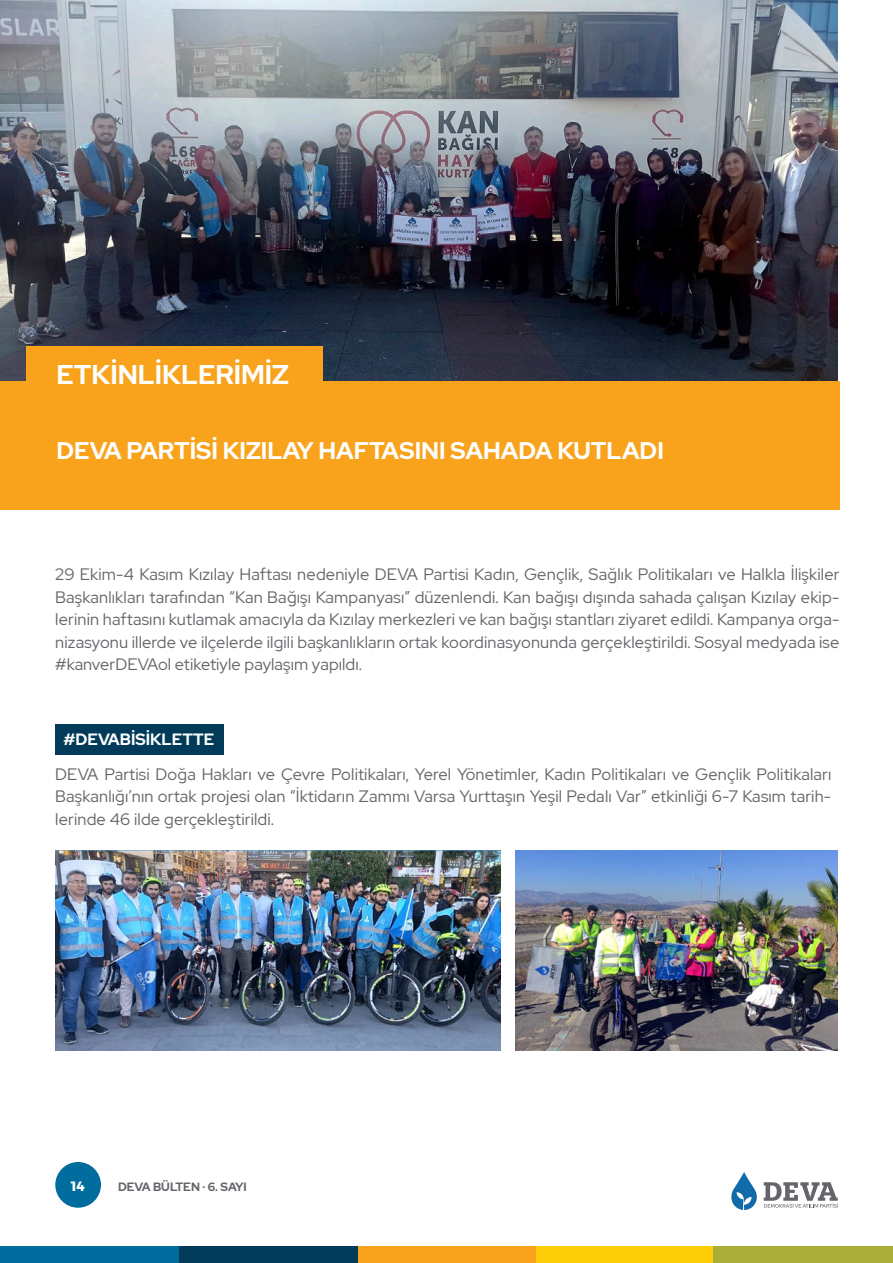
<style>
.page{position:relative;width:893px;height:1263px;background:#fff}
.page>*{position:absolute;margin:0;border:0;box-sizing:border-box;transform-origin:0 0}
.t1{font:700 27px "Red Hat Display";color:#fff}
.t2{font:700 24px "Red Hat Display";color:#fff}
.t3{font:16.5px/22.5px "Red Hat Display";letter-spacing:.01em;color:#63656a;text-align:justify}
.t4{font:700 16.35px "Red Hat Display";color:#fff}
.t5{font:700 13.5px "Montserrat";color:#fff}
.t6{font:700 12px "Red Hat Display";color:#63656a}
</style>
<div class="page">
<div style="left:55px;top:1162px;width:46px;height:46px;background:#006d9e;border-radius:50%"></div>
<svg style="left:731px;top:1172px;width:26px;height:38px"></svg>
<svg style="left:764px;top:1182px;width:74px;height:26px"></svg>
<div style="left:0;top:1246px;width:179px;height:17px;background:#006d9e"></div>
<div style="left:179px;top:1246px;width:179px;height:17px;background:#013b59"></div>
<div style="left:358px;top:1246px;width:179px;height:17px;background:#f9a21c"></div>
<div style="left:536px;top:1246px;width:180px;height:17px;background:#fece08"></div>
<div style="left:714px;top:1246px;width:179px;height:17px;background:#a8ae37"></div>
<img style="left:0;top:0;width:838px;height:381px">
<div style="left:0;top:381px;width:839px;height:128px;background:#f9a21c"></div>
<div style="left:27px;top:346px;width:296px;height:63px;background:#f9a21c"></div>
<div style="left:55px;top:724px;width:169px;height:30px;background:#013b59"></div>
<img style="left:55px;top:850px;width:445px;height:200px">
<img style="left:515px;top:850px;width:323px;height:200px">
<p class="t1" style="left:57px;top:357px;width:234px">ETKİNLİKLERİMİZ</p>
<p class="t2" style="left:57px;top:435px;width:609px">DEVA PARTİSİ KIZILAY HAFTASINI SAHADA KUTLADI</p>
<p class="t3" style="left:55px;top:563px;width:786px">29 Ekim-4 Kasım Kızılay Haftası nedeniyle DEVA Partisi Kadın, Gençlik, Sağlık Politikaları ve Halkla İlişkiler Başkanlıkları tarafından “Kan Bağışı Kampanyası” düzenlendi. Kan bağışı dışında sahada çalışan Kızılay ekip&shy;lerinin haftasını kutlamak amacıyla da Kızılay merkezleri ve kan bağışı stantları ziyaret edildi. Kampanya orga&shy;nizasyonu illerde ve ilçelerde ilgili başkanlıkların ortak koordinasyonunda gerçekleştirildi. Sosyal medyada ise #kanverDEVAol etiketiyle paylaşım yapıldı.</p>
<p class="t4" style="left:63px;top:729px;width:152px">#DEVABİSİKLETTE</p>
<p class="t3" style="left:55px;top:763px;width:777px">DEVA Partisi Doğa Hakları ve Çevre Politikaları, Yerel Yönetimler, Kadın Politikaları ve Gençlik Politikaları Başkanlığı’nın ortak projesi olan “İktidarın Zammı Varsa Yurttaşın Yeşil Pedalı Var” etkinliği 6-7 Kasım tarih&shy;lerinde 46 ilde gerçekleştirildi.</p>
<p class="t5" style="left:71px;top:1176px;width:15px">14</p>
<p class="t6" style="left:118px;top:1179px;width:130px">DEVA BÜLTEN . 6. SAYI</p>
</div>
